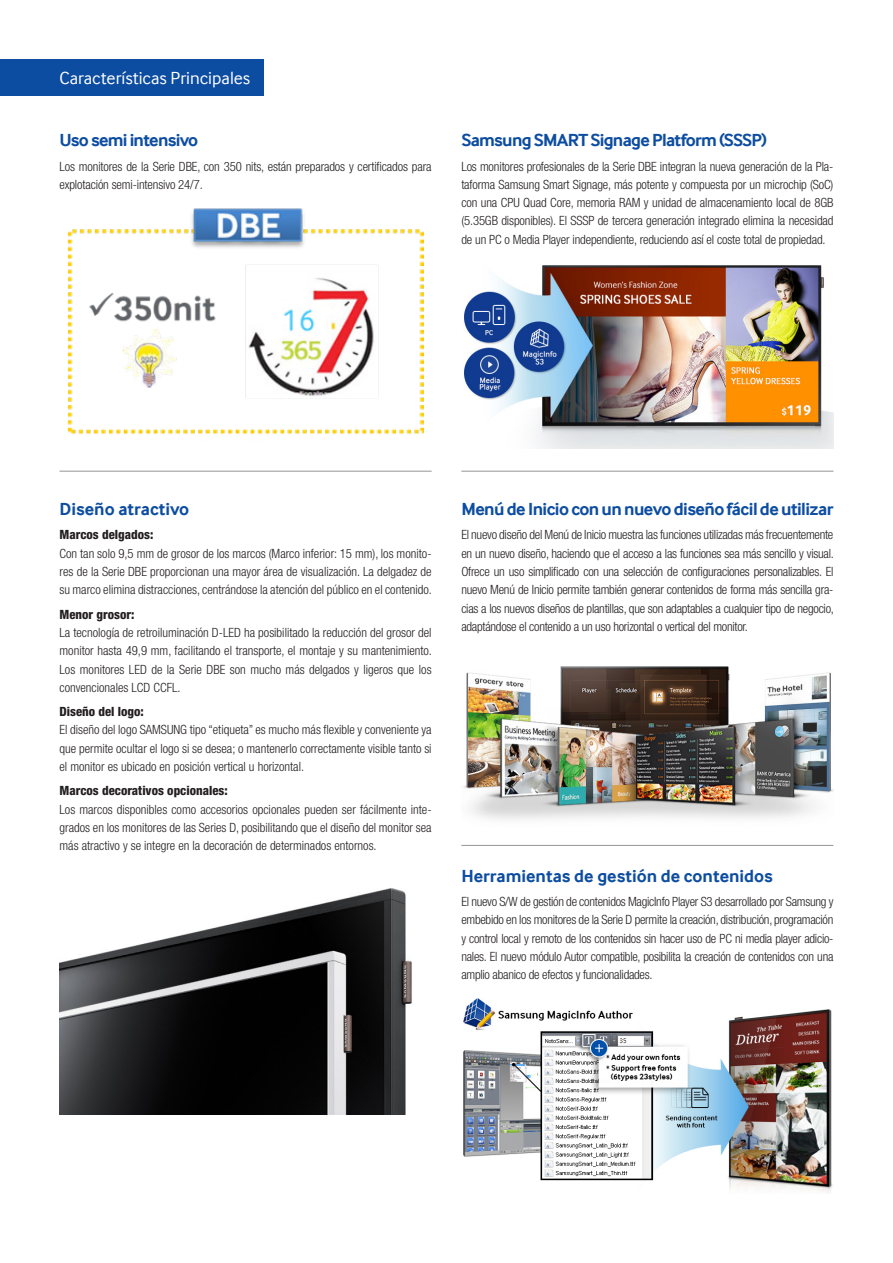
<style>
.page{position:relative;width:893px;height:1263px;background:#fff}
.page>*{position:absolute;margin:0;border:0;box-sizing:border-box;transform-origin:0 0}
.t1{font:700 18px "Samsung Inter Face";letter-spacing:-.03em;color:#0d4da1}
.t2{font:700 18px "Samsung Inter Face";color:#0d4da1}
.t3{font:18px "Samsung Inter Face";color:#fff}
.t4{font:300 condensed 12.75px/18.3px "Helvetica Neue LT Std";letter-spacing:-.01em;color:#231f20;text-align:justify}
.t5{font:800 condensed 12.75px "Helvetica Neue LT Std";color:#231f20}
</style>
<div class="page">
<div style="left:0;top:60px;width:264px;height:36px;background:#0d4da1"></div>
<hr style="left:60px;top:471px;width:372px;height:1px;background:#939598">
<hr style="left:461px;top:471px;width:372px;height:1px;background:#939598">
<hr style="left:461px;top:845px;width:372px;height:1px;background:#939598">
<img style="left:68px;top:208px;width:355px;height:227px">
<img style="left:464px;top:265px;width:369px;height:183px">
<img style="left:60px;top:888px;width:352px;height:226px">
<img style="left:463px;top:666px;width:370px;height:154px">
<img style="left:463px;top:998px;width:370px;height:194px">
<p class="t3" style="left:60px;top:68px;width:192px">Características Principales</p>
<p class="t1" style="left:60px;top:130px;width:140px">Uso semi intensivo</p>
<p class="t4" style="left:60px;top:157px;width:374px">Los monitores de la Serie DBE, con 350 nits, están preparados y certificados para explotación semi-intensivo 24/7.</p>
<p class="t1" style="left:461px;top:130px;width:307px">Samsung SMART Signage Platform (SSSP)</p>
<p class="t4" style="left:461px;top:157px;width:374px">Los monitores profesionales de la Serie DBE integran la nueva generación de la Pla&shy;taforma Samsung Smart Signage, más potente y compuesta por un microchip (SoC) con una CPU Quad Core, memoria RAM y unidad de almacenamiento local de 8GB (5.35GB disponibles). El SSSP de tercera generación integrado elimina la necesidad de un PC o Media Player independiente, reduciendo así el coste total de propiedad.</p>
<p class="t2" style="left:60px;top:498px;width:131px">Diseño atractivo</p>
<p class="t5" style="left:60px;top:527px;width:95px">Marcos delgados:</p>
<p class="t4" style="left:60px;top:544px;width:374px">Con tan solo 9,5 mm de grosor de los marcos (Marco inferior: 15 mm), los monito&shy;res de la Serie DBE proporcionan una mayor área de visualización. La delgadez de su marco elimina distracciones, centrándose la atención del público en el contenido.</p>
<p class="t5" style="left:60px;top:606px;width:76px">Menor grosor:</p>
<p class="t4" style="left:60px;top:623px;width:374px">La tecnología de retroiluminación D-LED ha posibilitado la reducción del grosor del monitor hasta 49,9 mm, facilitando el transporte, el montaje y su mantenimiento.<br>Los monitores LED de la Serie DBE son mucho más delgados y ligeros que los convencionales LCD CCFL.</p>
<p class="t5" style="left:60px;top:704px;width:86px">Diseño del logo:</p>
<p class="t4" style="left:60px;top:721px;width:374px">El diseño del logo SAMSUNG tipo “etiqueta” es mucho más flexible y conveniente ya que permite ocultar el logo si se desea; o mantenerlo correctamente visible tanto si el monitor es ubicado en posición vertical u horizontal.</p>
<p class="t5" style="left:60px;top:783px;width:170px">Marcos decorativos opcionales:</p>
<p class="t4" style="left:60px;top:800px;width:374px">Los marcos disponibles como accesorios opcionales pueden ser fácilmente inte&shy;grados en los monitores de las Series D, posibilitando que el diseño del monitor sea más atractivo y se integre en la decoración de determinados entornos.</p>
<p class="t1" style="left:461px;top:498px;width:374px">Menú de Inicio con un nuevo diseño fácil de utilizar</p>
<p class="t4" style="left:461px;top:526px;width:374px">El nuevo diseño del Menú de Inicio muestra las funciones utilizadas más frecuentemente en un nuevo diseño, haciendo que el acceso a las funciones sea más sencillo y visual.<br>Ofrece un uso simplificado con una selección de configuraciones personalizables. El nuevo Menú de Inicio permite también generar contenidos de forma más sencilla gra&shy;cias a los nuevos diseños de plantillas, que son adaptables a cualquier tipo de negocio, adaptándose el contenido a un uso horizontal o vertical del monitor.</p>
<p class="t2" style="left:461px;top:865px;width:313px">Herramientas de gestión de contenidos</p>
<p class="t4" style="left:461px;top:892px;width:374px">El nuevo S/W de gestión de contenidos MagicInfo Player S3 desarrollado por Samsung y embebido en los monitores de la Serie D permite la creación, distribución, programación y control local y remoto de los contenidos sin hacer uso de PC ni media player adicio&shy;nales. El nuevo módulo Autor compatible, posibilita la creación de contenidos con una amplio abanico de efectos y funcionalidades.</p>
</div>
